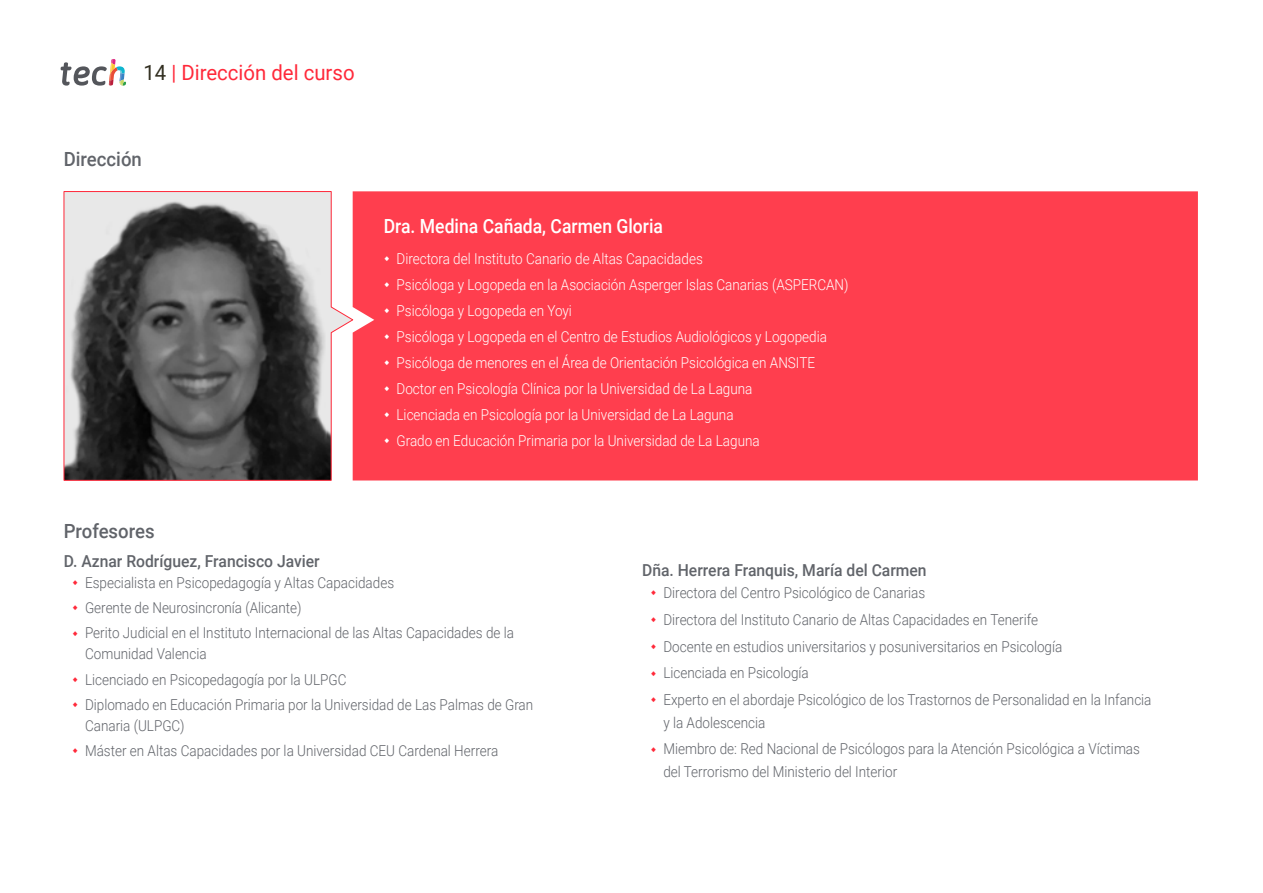
<style>
.page{position:relative;width:1263px;height:893px;background:#fff}
.page>*{position:absolute;margin:0;border:0;box-sizing:border-box;transform-origin:0 0}
.t1{font:21px "Roboto";color:#ff293a}
.t2{font:500 19.5px "Roboto";color:#fff;scale:.9 1}
.t3{font:500 19.5px "Roboto";color:#61646a;scale:.95 1}
.t4{font:500 16.5px "Roboto";color:#61646a;scale:.95 1}
.t5{font:300 15px/25.2px "Roboto";color:#61646a;scale:.9 1}
.t6{font:300 15px/26px "Roboto";color:#fff;scale:.9 1}
.s1{color:#312e20}
</style>
<div class="page">
<svg style="left:61px;top:59px;width:65px;height:27px"></svg>
<div style="left:353px;top:191px;width:845px;height:289px;background:#ff3e4e"></div>
<svg style="left:64px;top:191px;width:289px;height:290px;background:#727070"></svg>
<svg style="left:385px;top:256px;width:4px;height:5px"></svg>
<svg style="left:385px;top:282px;width:4px;height:5px"></svg>
<svg style="left:385px;top:308px;width:4px;height:5px"></svg>
<svg style="left:385px;top:334px;width:4px;height:5px"></svg>
<svg style="left:385px;top:360px;width:4px;height:5px"></svg>
<svg style="left:385px;top:386px;width:4px;height:5px"></svg>
<svg style="left:385px;top:412px;width:4px;height:5px"></svg>
<svg style="left:385px;top:438px;width:4px;height:5px"></svg>
<h1 class="t1" style="left:144px;top:57px;width:213px"><span class="s1">14</span> | Dirección del curso</h1>
<h2 class="t3" style="left:64px;top:145px;width:84px">Dirección</h2>
<h2 class="t2" style="left:384px;top:212px;width:312px">Dra. Medina Cañada, Carmen Gloria</h2>
<p class="t6" style="left:396px;top:245px;width:504px">Directora del Instituto Canario de Altas Capacidades<br>Psicóloga y Logopeda en la Asociación Asperger Islas Canarias (ASPERCAN)<br>Psicóloga y Logopeda en Yoyi<br>Psicóloga y Logopeda en el Centro de Estudios Audiológicos y Logopedia Psicóloga de menores en el Área de Orientación Psicológica en ANSITE Doctor en Psicología Clínica por la Universidad de La Laguna<br>Licenciada en Psicología por la Universidad de La Laguna<br>Grado en Educación Primaria por la Universidad de La Laguna</p>
<h2 class="t3" style="left:64px;top:517px;width:97px">Profesores</h2>
<p class="t4" style="left:64px;top:550px;width:271px">D. Aznar Rodríguez, Francisco Javier</p>
<p class="t5" style="left:85px;top:569px;width:478px">Especialista en Psicopedagogía y Altas Capacidades<br>Gerente de Neurosincronía (Alicante)<br>Perito Judicial en el Instituto Internacional de las Altas Capacidades de la</p>
<p class="t5" style="left:85px;top:641px;width:499px">Comunidad Valencia<br>Licenciado en Psicopedagogía por la ULPGC<br>Diplomado en Educación Primaria por la Universidad de Las Palmas de Gran</p>
<p class="t5" style="left:85px;top:712px;width:461px">Canaria (ULPGC)<br>Máster en Altas Capacidades por la Universidad CEU Cardenal Herrera</p>
<p class="t4" style="left:642px;top:558px;width:301px">Dña. Herrera Franquis, María del Carmen</p>
<p class="t5" style="left:663px;top:579px;width:544px;line-height:26.7px">Directora del Centro Psicológico de Canarias<br>Directora del Instituto Canario de Altas Capacidades en Tenerife<br>Docente en estudios universitarios y posuniversitarios en Psicología<br>Licenciada en Psicología<br>Experto en el abordaje Psicológico de los Trastornos de Personalidad en la Infancia</p>
<p class="t5" style="left:663px;top:708px;width:531px;line-height:26.7px">y la Adolescencia<br>Miembro de: Red Nacional de Psicólogos para la Atención Psicológica a Víctimas</p>
<p class="t5" style="left:663px;top:758px;width:261px">del Terrorismo del Ministerio del Interior</p>
</div>
